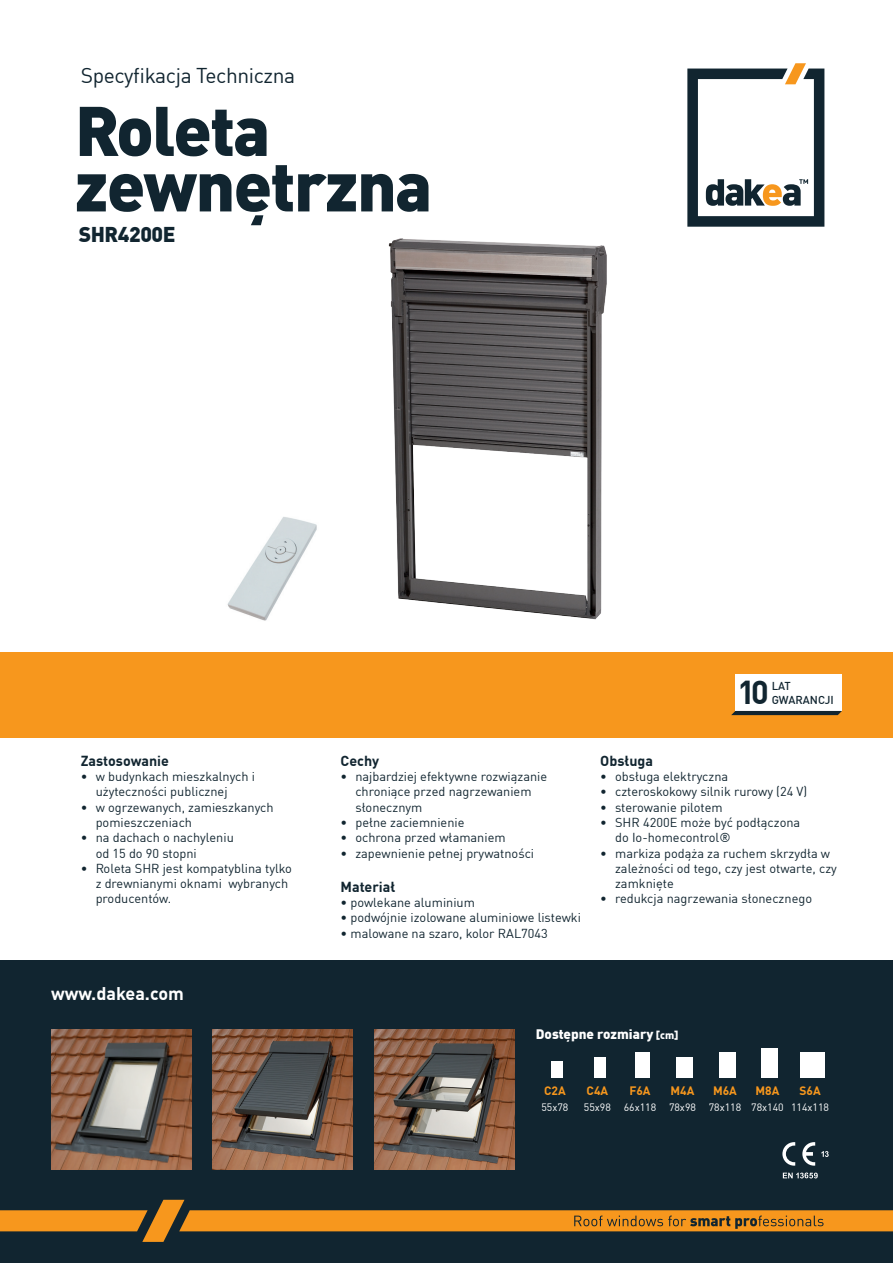
<style>
.page{position:relative;width:893px;height:1263px;background:#fff}
.page>*{position:absolute;margin:0;border:0;box-sizing:border-box;transform-origin:0 0}
.t1{font:900 69px/55.5px "DIN Offc Pro";letter-spacing:-.025em;color:#112530}
.t2{font:700 32.55px "DIN Offc Pro";color:#112530}
.t3{font:21px "DIN Offc Pro";letter-spacing:-.02em;color:#112530}
.t4{font:900 21px "DIN Offc Pro";letter-spacing:-.02em;color:#112530}
.t5{font:700 18px "DIN Offc Pro";color:#fff}
.t6{font:700 14.25px "DIN Offc Pro";color:#112530}
.t7{font:900 13.5px "DIN Offc Pro";color:#fff}
.t8{font:12.75px/15.3px "DIN Offc Pro";color:#112530}
.t9{font:700 12px "DIN Offc Pro";color:#f7971d}
.t10{font:500 11.25px "DIN Offc Pro";color:#112530}
.t11{font:10.5px "DIN Offc Pro";color:#fff}
.s1{font-size:10.5px}
</style>
<div class="page">
<div style="left:0;top:1179px;width:893px;height:84px;background:#112530"></div>
<svg style="left:0;top:1200px;width:893px;height:42px"></svg>
<svg style="left:687px;top:63px;width:137px;height:164px"></svg>
<div style="left:0;top:653px;width:893px;height:85px;background:#f7971d"></div>
<div style="left:0;top:960px;width:893px;height:234px;background:#112530"></div>
<img style="left:213px;top:1029px;width:140px;height:140px">
<img style="left:374px;top:1029px;width:140px;height:140px">
<img style="left:51px;top:1029px;width:140px;height:140px">
<img style="left:388px;top:238px;width:219px;height:382px">
<svg style="left:551px;top:1052px;width:274px;height:26px"></svg>
<div style="left:551px;top:1061px;width:12px;height:16px;background:#fff"></div>
<div style="left:594px;top:1057px;width:11px;height:20px;background:#fff"></div>
<div style="left:635px;top:1052px;width:14px;height:25px;background:#fff"></div>
<div style="left:676px;top:1057px;width:17px;height:20px;background:#fff"></div>
<div style="left:719px;top:1052px;width:16px;height:25px;background:#fff"></div>
<div style="left:761px;top:1048px;width:17px;height:29px;background:#fff"></div>
<div style="left:800px;top:1052px;width:24px;height:25px;background:#fff"></div>
<div style="left:735px;top:674px;width:107px;height:37px;background:#fff"></div>
<svg style="left:731px;top:711px;width:111px;height:4px"></svg>
<svg style="left:782px;top:1142px;width:13px;height:24px"></svg>
<svg style="left:802px;top:1142px;width:13px;height:24px"></svg>
<svg style="left:821px;top:1151px;width:8px;height:6px"></svg>
<svg style="left:783px;top:1172px;width:35px;height:6px"></svg>
<img style="left:227px;top:517px;width:90px;height:104px">
<h3 class="t3" style="left:81px;top:59px;width:216px">Specyfikacja Techniczna</h3>
<h1 class="t1" style="left:75px;top:93px;width:359px">Roleta zewnętrzna</h1>
<h3 class="t4" style="left:79px;top:216px;width:98px">SHR4200E</h3>
<p class="t6" style="left:81px;top:749px;width:90px">Zastosowanie</p>
<p class="t8" style="left:96px;top:767px;width:161px;text-indent:-15px">• w budynkach mieszkalnych i użyteczności publicznej</p>
<p class="t8" style="left:96px;top:798px;width:180px;text-indent:-15px">• w ogrzewanych, zamieszkanych pomieszczeniach</p>
<p class="t8" style="left:96px;top:829px;width:140px;text-indent:-15px">• na dachach o nachyleniu od 15 do 90 stopni</p>
<p class="t8" style="left:96px;top:859px;width:198px;text-indent:-15px">• Roleta SHR jest kompatyblina tylko z drewnianymi oknami wybranych producentów.</p>
<h3 class="t5" style="left:51px;top:979px;width:134px">www.dakea.com</h3>
<p class="t6" style="left:340px;top:749px;width:40px">Cechy</p>
<p class="t8" style="left:355px;top:767px;width:193px;text-indent:-15px">• najbardziej efektywne rozwiązanie chroniące przed nagrzewaniem słonecznym</p>
<p class="t8" style="left:340px;top:813px;width:125px">• pełne zaciemnienie</p>
<p class="t8" style="left:340px;top:829px;width:167px">• ochrona przed włamaniem</p>
<p class="t8" style="left:340px;top:844px;width:195px">• zapewnienie pełnej prywatności</p>
<p class="t6" style="left:340px;top:875px;width:56px">Materiał</p>
<p class="t8" style="left:340px;top:893px;width:136px">• powlekane aluminium</p>
<p class="t8" style="left:340px;top:909px;width:242px">• podwójnie izolowane aluminiowe listewki</p>
<p class="t8" style="left:340px;top:924px;width:209px">• malowane na szaro, kolor RAL7043</p>
<h2 class="t2" style="left:737px;top:665px;width:33px">10</h2>
<p class="t10" style="left:772px;top:677px;width:21px">LAT</p>
<p class="t10" style="left:772px;top:691px;width:64px">GWARANCJI</p>
<p class="t6" style="left:600px;top:749px;width:54px">Obsługa</p>
<p class="t8" style="left:600px;top:767px;width:130px">• obsługa elektryczna</p>
<p class="t8" style="left:600px;top:783px;width:209px">• czteroskokowy silnik rurowy (24 V)</p>
<p class="t8" style="left:600px;top:798px;width:124px">• sterowanie pilotem</p>
<p class="t8" style="left:615px;top:813px;width:187px;text-indent:-15px">• SHR 4200E może być podłączona do Io-homecontrol®</p>
<p class="t8" style="left:615px;top:844px;width:223px;text-indent:-15px">• markiza podąża za ruchem skrzydła w zależności od tego, czy jest otwarte, czy zamknięte</p>
<p class="t8" style="left:600px;top:890px;width:213px">• redukcja nagrzewania słonecznego</p>
<p class="t7" style="left:536px;top:1023px;width:144px">Dostępne rozmiary <span class="s1">[cm]</span></p>
<p class="t9" style="left:544px;top:1081px;width:23px">C2A</p>
<p class="t9" style="left:587px;top:1081px;width:23px">C4A</p>
<p class="t9" style="left:629px;top:1081px;width:23px">F6A</p>
<p class="t9" style="left:670px;top:1081px;width:25px">M4A</p>
<p class="t9" style="left:713px;top:1081px;width:25px">M6A</p>
<p class="t9" style="left:756px;top:1081px;width:25px">M8A</p>
<p class="t9" style="left:799px;top:1081px;width:23px">S6A</p>
<p class="t11" style="left:541px;top:1099px;width:28px">55x78</p>
<p class="t11" style="left:584px;top:1099px;width:247px">55x98 66x118 78x98 78x118 78x140 114x118</p>
</div>
